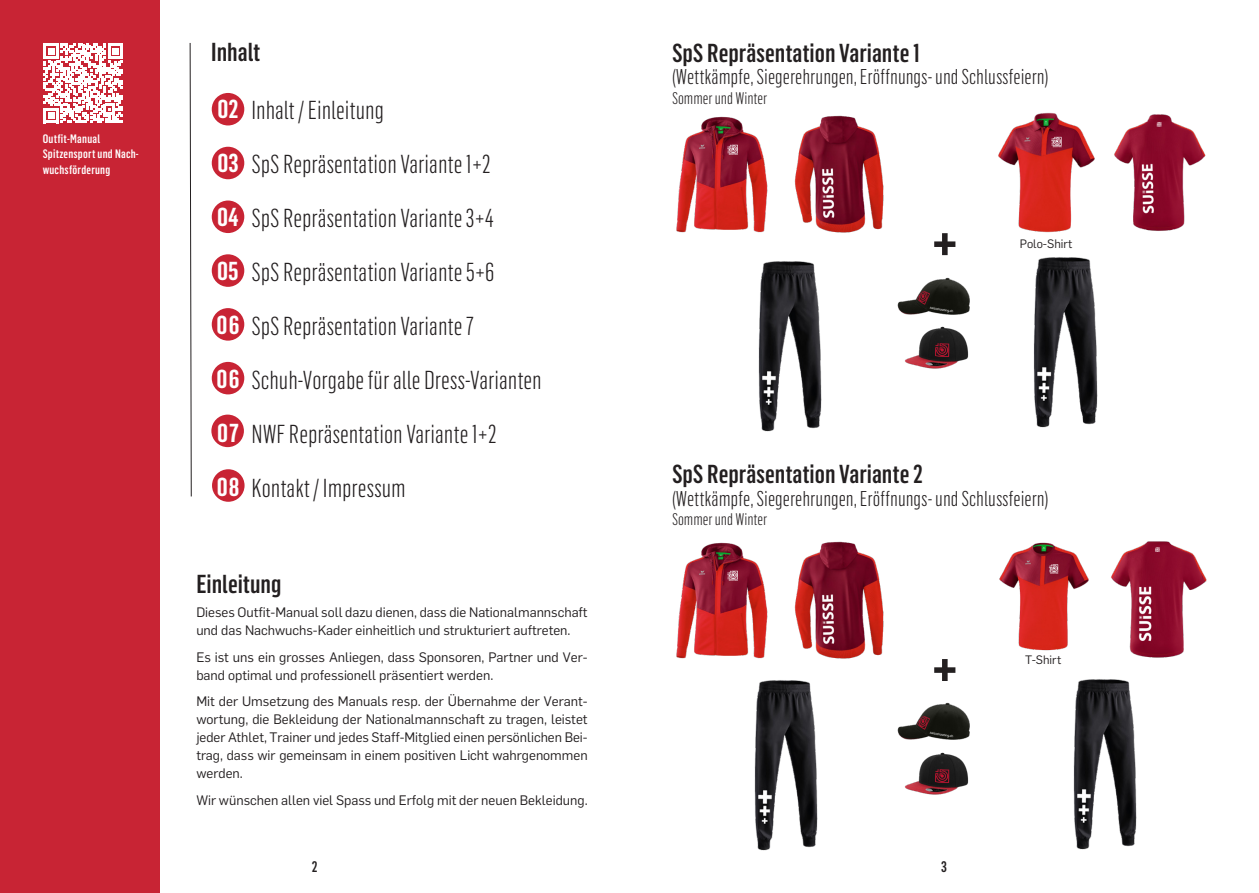
<style>
.page{position:relative;width:1259px;height:893px;background:#fff}
.page>*{position:absolute;margin:0;border:0;box-sizing:border-box;transform-origin:0 0}
.F_Überschrift__3_lig{font:800 57px "Flama Condensed";color:#231f20}
.F_Überschrift__3_lig-2{font:300 25.5px "Flama Condensed";color:#231f20}
.F_Überschrift__3_lig-3{font:500 25.5px "Flama Condensed";color:#231f20}
.F_Überschrift__3_lig-4{font:600 25.5px "Flama Condensed";letter-spacing:.02em;color:#fff}
.Absatzformat_5{font:300 21px "Flama Condensed";color:#231f20}
.Absatzformat_5-2{font:300 16.5px "Flama Condensed";color:#231f20}
.t1{font:500 15px "Flama Condensed";color:#231f20}
.Aufzählungen_in_lauf{font:13.5px/18px "Flama";color:#231f20}
.F_Pagina{font:500 12px/16.2px "Flama Condensed";letter-spacing:.02em;color:#fff}
.t2{font:12px "Flama";color:#231f20}
</style>
<div class="page">
<div style="left:0;top:0;width:159px;height:893px;background:#c82434"></div>
<div style="left:212px;top:469px;width:32px;height:33px;background:#c82434;border-radius:50%"></div>
<div style="left:211px;top:415px;width:33px;height:32px;background:#c82434;border-radius:50%"></div>
<div style="left:212px;top:362px;width:32px;height:32px;background:#c82434;border-radius:50%"></div>
<div style="left:212px;top:308px;width:32px;height:33px;background:#c82434;border-radius:50%"></div>
<div style="left:212px;top:93px;width:32px;height:32px;background:#c82434;border-radius:50%"></div>
<div style="left:212px;top:147px;width:32px;height:32px;background:#c82434;border-radius:50%"></div>
<div style="left:212px;top:201px;width:32px;height:32px;background:#c82434;border-radius:50%"></div>
<div style="left:212px;top:254px;width:32px;height:33px;background:#c82434;border-radius:50%"></div>
<svg style="left:189px;top:43px;width:3px;height:454px"></svg>
<svg style="left:44px;top:44px;width:79px;height:79px"></svg>
<img style="left:676px;top:542px;width:92px;height:117px">
<img style="left:794px;top:541px;width:90px;height:118px">
<img style="left:897px;top:703px;width:73px;height:37px">
<img style="left:905px;top:752px;width:64px;height:43px">
<img style="left:999px;top:542px;width:90px;height:109px">
<img style="left:1111px;top:541px;width:96px;height:117px">
<img style="left:754px;top:680px;width:64px;height:171px">
<img style="left:1073px;top:679px;width:64px;height:171px">
<img style="left:676px;top:116px;width:92px;height:117px">
<img style="left:794px;top:115px;width:90px;height:118px">
<img style="left:897px;top:277px;width:73px;height:38px">
<img style="left:905px;top:326px;width:64px;height:43px">
<img style="left:758px;top:261px;width:64px;height:171px">
<img style="left:1033px;top:257px;width:65px;height:171px">
<img style="left:1114px;top:114px;width:92px;height:117px">
<img style="left:998px;top:113px;width:97px;height:120px">
<p class="F_Pagina" style="left:43px;top:131px;width:59px">Outfit-Manual</p>
<p class="F_Pagina" style="left:43px;top:146px;width:98px">Spitzensport und Nach&shy;wuchsförderung</p>
<p class="F_Überschrift__3_lig-3" style="left:211px;top:36px;width:50px">Inhalt</p>
<p class="F_Überschrift__3_lig-4" style="left:217px;top:93px;width:22px">02</p>
<p class="F_Überschrift__3_lig-4" style="left:217px;top:147px;width:23px">03</p>
<p class="F_Überschrift__3_lig-4" style="left:217px;top:201px;width:23px">04</p>
<p class="F_Überschrift__3_lig-4" style="left:217px;top:255px;width:23px">05</p>
<p class="F_Überschrift__3_lig-4" style="left:217px;top:309px;width:24px">06</p>
<p class="F_Überschrift__3_lig-4" style="left:217px;top:363px;width:24px">06</p>
<p class="F_Überschrift__3_lig-4" style="left:217px;top:417px;width:23px">07</p>
<p class="F_Überschrift__3_lig-4" style="left:217px;top:471px;width:24px">08</p>
<p class="F_Überschrift__3_lig-2" style="left:251px;top:94px;width:134px">Inhalt / Einleitung</p>
<p class="F_Überschrift__3_lig-2" style="left:251px;top:148px;width:240px">SpS Repräsentation Variante 1+2</p>
<p class="F_Überschrift__3_lig-2" style="left:251px;top:202px;width:244px">SpS Repräsentation Variante 3+4</p>
<p class="F_Überschrift__3_lig-2" style="left:251px;top:256px;width:245px">SpS Repräsentation Variante 5+6</p>
<p class="F_Überschrift__3_lig-2" style="left:251px;top:310px;width:224px">SpS Repräsentation Variante 7</p>
<p class="F_Überschrift__3_lig-2" style="left:251px;top:364px;width:292px">Schuh-Vorgabe für alle Dress-Varianten</p>
<p class="F_Überschrift__3_lig-2" style="left:251px;top:418px;width:246px">NWF Repräsentation Variante 1+2</p>
<p class="F_Überschrift__3_lig-2" style="left:251px;top:472px;width:156px">Kontakt / Impressum</p>
<p class="F_Überschrift__3_lig-3" style="left:196px;top:568px;width:87px">Einleitung</p>
<p class="Aufzählungen_in_lauf" style="left:196px;top:603px;width:393px">Dieses Outfit-Manual soll dazu dienen, dass die Nationalmannschaft und das Nachwuchs-Kader einheitlich und strukturiert auftreten.</p>
<p class="Aufzählungen_in_lauf" style="left:196px;top:647px;width:393px">Es ist uns ein grosses Anliegen, dass Sponsoren, Partner und Ver&shy;band optimal und professionell präsentiert werden.</p>
<p class="Aufzählungen_in_lauf" style="left:196px;top:692px;width:393px;text-align:justify">Mit der Umsetzung des Manuals resp. der Übernahme der Verant&shy;wortung, die Bekleidung der Nationalmannschaft zu tragen, leistet jeder Athlet, Trainer und jedes Staff-Mitglied einen persönlichen Bei&shy;trag, dass wir gemeinsam in einem positiven Licht wahrgenommen werden.</p>
<p class="Aufzählungen_in_lauf" style="left:196px;top:790px;width:393px">Wir wünschen allen viel Spass und Erfolg mit der neuen Bekleidung.</p>
<p class="F_Überschrift__3_lig-3" style="left:672px;top:37px;width:250px">SpS Repräsentation Variante 1</p>
<p class="Absatzformat_5" style="left:672px;top:64px;width:378px">(Wettkämpfe, Siegerehrungen, Eröffnungs- und Schlussfeiern)</p>
<p class="Absatzformat_5-2" style="left:672px;top:88px;width:97px">Sommer und Winter</p>
<p class="F_Überschrift__3_lig" style="left:932px;top:206px;width:27px">+</p>
<p class="t2" style="left:1019px;top:235px;width:54px">Polo-Shirt</p>
<p class="F_Überschrift__3_lig-3" style="left:672px;top:458px;width:252px">SpS Repräsentation Variante 2</p>
<p class="Absatzformat_5" style="left:672px;top:486px;width:378px">(Wettkämpfe, Siegerehrungen, Eröffnungs- und Schlussfeiern)</p>
<p class="Absatzformat_5-2" style="left:672px;top:509px;width:97px">Sommer und Winter</p>
<p class="F_Überschrift__3_lig" style="left:932px;top:632px;width:27px">+</p>
<p class="t2" style="left:1025px;top:652px;width:38px">T-Shirt</p>
<p class="t1" style="left:312px;top:857px;width:7px">2</p>
<p class="t1" style="left:941px;top:857px;width:7px">3</p>
</div>
